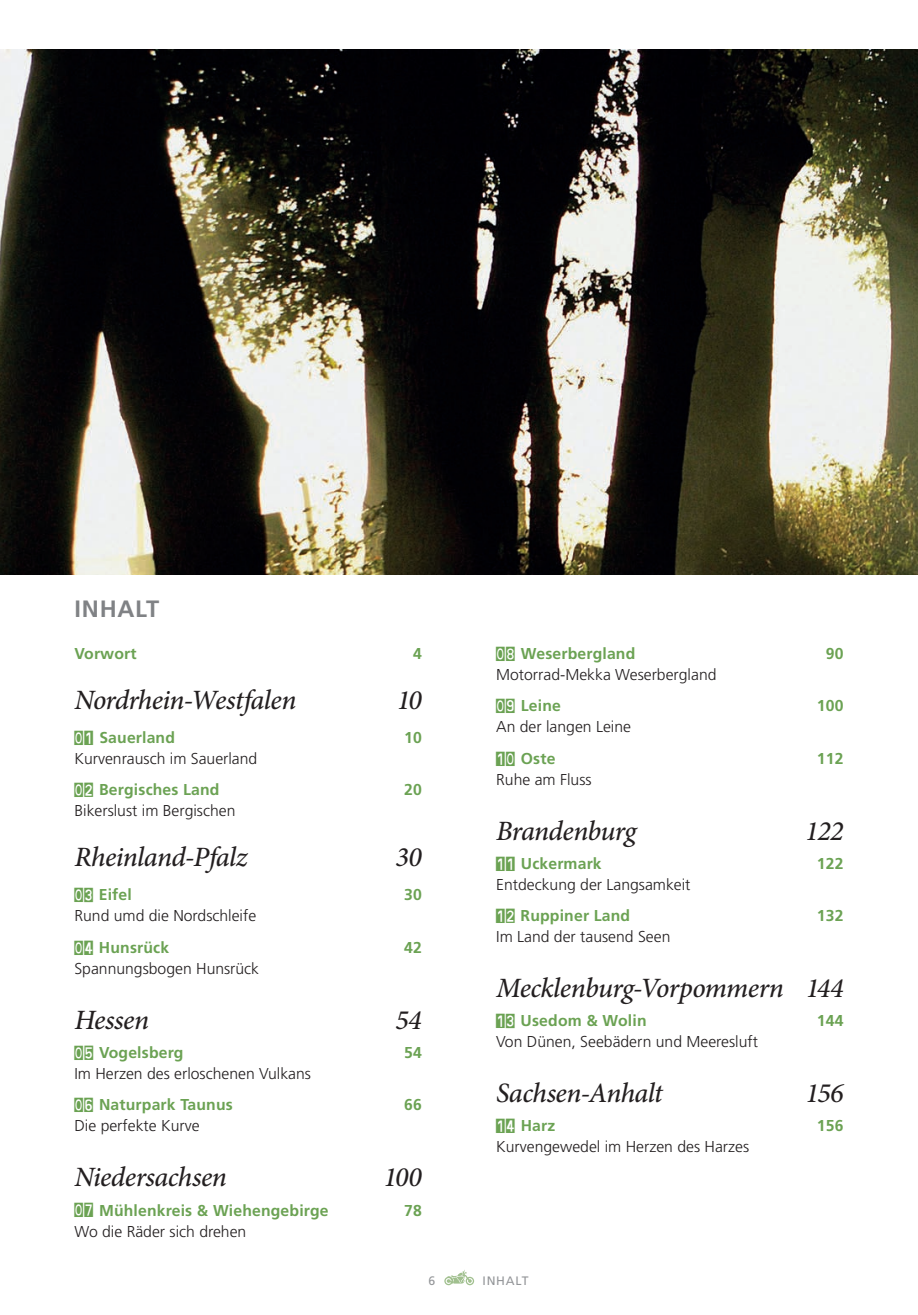
<style>
.page{position:relative;width:918px;height:1315px;background:#fff}
.page>*{position:absolute;margin:0;border:0;box-sizing:border-box;transform-origin:0 0}
.t1{font:italic 500 28px "Minion Pro";letter-spacing:-.02em;color:#231f20}
.t2{font:700 23.62px "Frutiger CE";letter-spacing:.03em;color:#808285}
.t3{font:300 15.75px/31.5px "Frutiger CE";color:#231f20}
.t4{font:700 15.75px "Frutiger CE";letter-spacing:.01em;color:#6ba253}
.t5{font:12.25px "Frutiger CE";letter-spacing:.06em;color:#939598}
.s1{font-family:"Michelin";font-weight:400;font-size:17.5px}
.s2{font-family:"Michelin";font-weight:400;font-size:17.5px;color:#6ba253}
.s3{font-weight:700;color:#6ba253}
</style>
<div class="page">
<img style="left:0;top:50px;width:918px;height:525px">
<svg style="left:444px;top:1270px;width:30px;height:15px"></svg>
<p class="t2" style="left:74px;top:595px;width:86px">INHALT</p>
<p class="t4" style="left:74px;top:644px;width:64px">Vorwort</p>
<p class="t4" style="left:413px;top:644px;width:10px">4</p>
<p class="t1" style="left:74px;top:689px;width:223px">Nordrhein-Westfalen</p>
<p class="t1" style="left:397px;top:689px;width:27px">10</p>
<p class="t4" style="left:74px;top:728px;width:102px"><span class="s1">01</span> Sauerland</p>
<p class="t4" style="left:404px;top:728px;width:19px">10</p>
<p class="t3" style="left:74px;top:744px;width:184px">Kurvenrausch im Sauerland<br><span class="s2">02</span> <span class="s3">Bergisches Land</span></p>
<p class="t4" style="left:404px;top:780px;width:19px">20</p>
<p class="t3" style="left:74px;top:796px;width:163px">Bikerslust im Bergischen</p>
<p class="t1" style="left:74px;top:846px;width:175px">Rheinland-Pfalz</p>
<p class="t1" style="left:395px;top:846px;width:28px">30</p>
<p class="t4" style="left:74px;top:885px;width:59px"><span class="s1">03</span> Eifel</p>
<p class="t4" style="left:404px;top:885px;width:19px">30</p>
<p class="t3" style="left:74px;top:901px;width:183px">Rund umd die Nordschleife<br><span class="s2">04</span> <span class="s3">Hunsrück</span></p>
<p class="t4" style="left:404px;top:938px;width:19px">42</p>
<p class="t3" style="left:74px;top:954px;width:186px">Spannungsbogen Hunsrück</p>
<p class="t1" style="left:74px;top:1009px;width:76px">Hessen</p>
<p class="t1" style="left:395px;top:1009px;width:28px">54</p>
<p class="t4" style="left:74px;top:1043px;width:111px"><span class="s1">05</span> Vogelsberg</p>
<p class="t4" style="left:404px;top:1043px;width:19px">54</p>
<p class="t3" style="left:74px;top:1059px;width:238px">Im Herzen des erloschenen Vulkans<br><span class="s2">06</span> <span class="s3">Naturpark Taunus</span></p>
<p class="t4" style="left:404px;top:1095px;width:19px">66</p>
<p class="t3" style="left:74px;top:1111px;width:127px">Die perfekte Kurve</p>
<p class="t1" style="left:74px;top:1166px;width:154px">Niedersachsen</p>
<p class="t1" style="left:383px;top:1166px;width:40px">100</p>
<p class="t4" style="left:74px;top:1200px;width:256px"><span class="s1">07</span> Mühlenkreis &amp; Wiehengebirge</p>
<p class="t4" style="left:404px;top:1200px;width:19px">78</p>
<p class="t3" style="left:74px;top:1216px;width:173px">Wo die Räder sich drehen</p>
<p class="t4" style="left:496px;top:644px;width:141px"><span class="s1">08</span> Weserbergland</p>
<p class="t4" style="left:826px;top:644px;width:19px">90</p>
<p class="t3" style="left:496px;top:660px;width:222px">Motorrad-Mekka Weserbergland<br><span class="s2">09</span> <span class="s3">Leine</span></p>
<p class="t4" style="left:817px;top:696px;width:28px">100</p>
<p class="t3" style="left:496px;top:712px;width:136px">An der langen Leine<br><span class="s2">10</span> <span class="s3">Oste</span></p>
<p class="t4" style="left:817px;top:749px;width:28px">112</p>
<p class="t3" style="left:496px;top:765px;width:97px">Ruhe am Fluss</p>
<p class="t1" style="left:496px;top:820px;width:142px">Brandenburg</p>
<p class="t1" style="left:805px;top:820px;width:40px">122</p>
<p class="t4" style="left:496px;top:854px;width:107px"><span class="s1">11</span> Uckermark</p>
<p class="t4" style="left:817px;top:854px;width:28px">122</p>
<p class="t3" style="left:496px;top:870px;width:196px">Entdeckung der Langsamkeit<br><span class="s2">12</span> <span class="s3">Ruppiner Land</span></p>
<p class="t4" style="left:817px;top:906px;width:28px">132</p>
<p class="t3" style="left:496px;top:922px;width:176px">Im Land der tausend Seen</p>
<p class="t1" style="left:496px;top:977px;width:349px">Mecklenburg-Vorpommern 144</p>
<p class="t4" style="left:496px;top:1011px;width:152px"><span class="s1">13</span> Usedom &amp; Wolin</p>
<p class="t4" style="left:817px;top:1011px;width:28px">144</p>
<p class="t3" style="left:496px;top:1027px;width:263px">Von Dünen, Seebädern und Meeresluft</p>
<p class="t1" style="left:496px;top:1082px;width:168px">Sachsen-Anhalt</p>
<p class="t1" style="left:805px;top:1082px;width:40px">156</p>
<p class="t4" style="left:496px;top:1116px;width:61px"><span class="s1">14</span> Harz</p>
<p class="t4" style="left:817px;top:1116px;width:28px">156</p>
<p class="t3" style="left:496px;top:1132px;width:254px">Kurvengewedel im Herzen des Harzes</p>
<p class="t5" style="left:428px;top:1275px;width:8px">6</p>
<p class="t5" style="left:482px;top:1275px;width:47px">INHALT</p>
</div>
